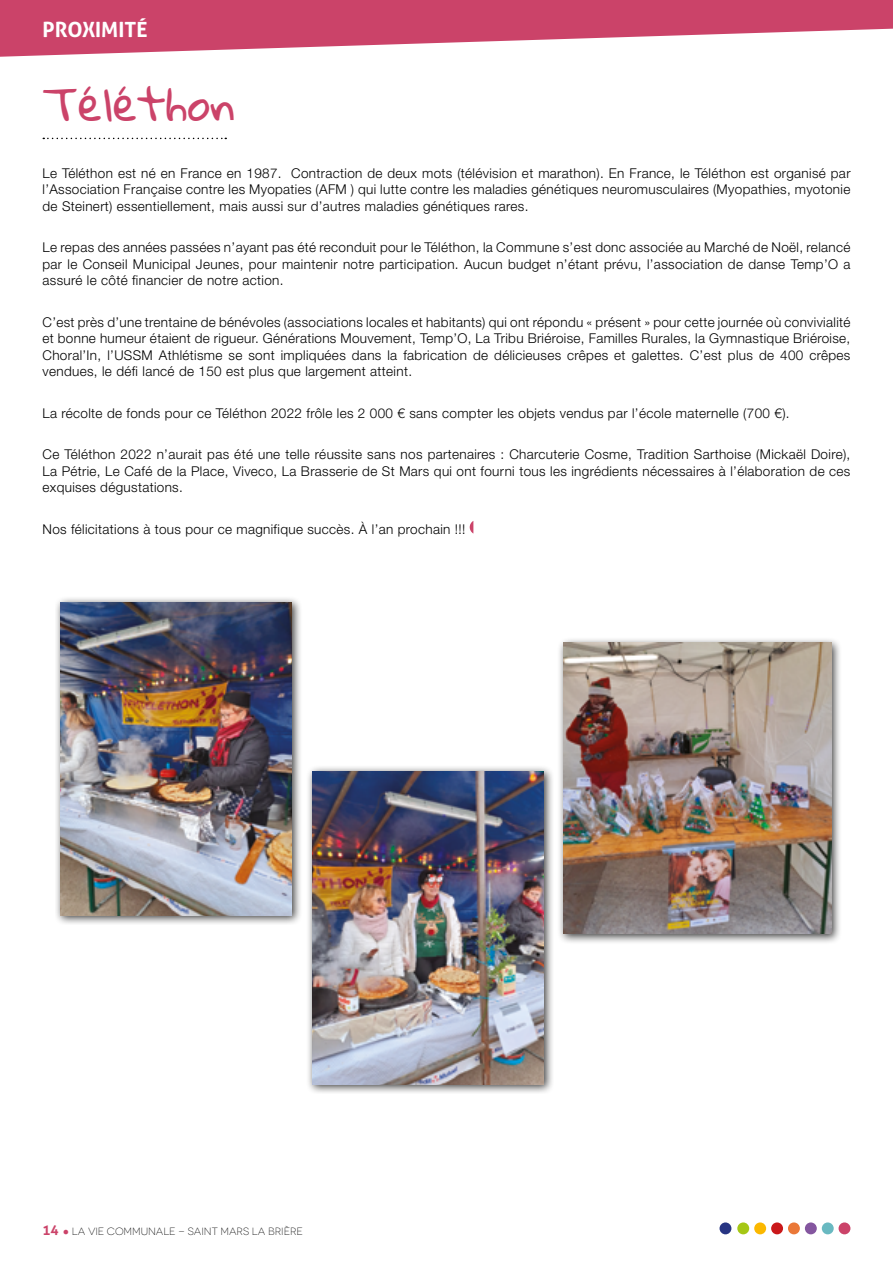
<style>
.page{position:relative;width:893px;height:1263px;background:#fff}
.page>*{position:absolute;margin:0;border:0;box-sizing:border-box;transform-origin:0 0}
.t1{font:45px "Gloria Hallelujah";color:#cb4369}
.t2{font:700 21px "Aller";color:#fff}
.t3{font:300 13.5px/16.5px "Helvetica Neue LT Std";letter-spacing:.025em;color:#000;text-align:justify}
.t4{font:300 10.5px "Novecentowide";color:#000}
.s1{font-family:"Aller";font-weight:700;font-size:13.5px;color:#cb4369}
.s2{font-family:"Times New Roman";font-weight:400;color:#cb4369}
</style>
<div class="page">
<svg style="left:0;top:0;width:893px;height:57px;fill:#cb4369"></svg>
<div style="left:737px;top:1222px;width:12px;height:12px;background:#a5c715;border-radius:50%"></div>
<div style="left:754px;top:1222px;width:12px;height:12px;background:#fbb800;border-radius:50%"></div>
<div style="left:771px;top:1222px;width:12px;height:12px;background:#ca181a;border-radius:50%"></div>
<div style="left:788px;top:1222px;width:12px;height:12px;background:#ea7838;border-radius:50%"></div>
<div style="left:805px;top:1222px;width:12px;height:12px;background:#84569f;border-radius:50%"></div>
<div style="left:822px;top:1222px;width:12px;height:12px;background:#69b9c1;border-radius:50%"></div>
<div style="left:838px;top:1222px;width:12px;height:12px;background:#cb4369;border-radius:50%"></div>
<div style="left:719px;top:1222px;width:12px;height:12px;background:#283583;border-radius:50%"></div>
<svg style="left:43px;top:138px;width:183px;height:1px"></svg>
<div style="left:55px;top:597px;width:247px;height:328px;background:#000;opacity:.75"></div>
<img style="left:61px;top:602px;width:231px;height:313px">
<div style="left:307px;top:765px;width:247px;height:329px;background:#000;opacity:.75"></div>
<img style="left:312px;top:771px;width:232px;height:313px">
<div style="left:557px;top:637px;width:285px;height:307px;background:#000;opacity:.75"></div>
<img style="left:563px;top:643px;width:269px;height:291px">
<svg style="left:470px;top:521px;width:3px;height:13px"></svg>
<h2 class="t2" style="left:43px;top:16px;width:107px">PROXIMITÉ</h2>
<h1 class="t1" style="left:43px;top:79px;width:194px">Téléthon</h1>
<p class="t3" style="left:43px;top:164px;width:809px">Le Téléthon est né en France en 1987. Contraction de deux mots (télévision et marathon). En France, le Téléthon est organisé par l’Association Française contre les Myopaties (AFM ) qui lutte contre les maladies génétiques neuromusculaires (Myopathies, myotonie de Steinert) essentiellement, mais aussi sur d’autres maladies génétiques rares.</p>
<p class="t3" style="left:43px;top:239px;width:809px">Le repas des années passées n’ayant pas été reconduit pour le Téléthon, la Commune s’est donc associée au Marché de Noël, relancé par le Conseil Municipal Jeunes, pour maintenir notre participation. Aucun budget n’étant prévu, l’association de danse Temp’O a assuré le côté financier de notre action.</p>
<p class="t3" style="left:43px;top:313px;width:809px">C’est près d’une trentaine de bénévoles (associations locales et habitants) qui ont répondu « présent » pour cette journée où convivialité et bonne humeur étaient de rigueur. Générations Mouvement, Temp’O, La Tribu Briéroise, Familles Rurales, la Gymnastique Briéroise, Choral’In, l’USSM Athlétisme se sont impliquées dans la fabrication de délicieuses crêpes et galettes. C’est plus de 400 crêpes vendues, le défi lancé de 150 est plus que largement atteint.</p>
<p class="t3" style="left:43px;top:404px;width:749px">La récolte de fonds pour ce Téléthon 2022 frôle les 2 000 € sans compter les objets vendus par l’école maternelle (700 €).</p>
<p class="t3" style="left:43px;top:446px;width:809px">Ce Téléthon 2022 n’aurait pas été une telle réussite sans nos partenaires : Charcuterie Cosme, Tradition Sarthoise (Mickaël Doire), La Pétrie, Le Café de la Place, Viveco, La Brasserie de St Mars qui ont fourni tous les ingrédients nécessaires à l’élaboration de ces exquises dégustations.</p>
<p class="t3" style="left:43px;top:520px;width:424px">Nos félicitations à tous pour ce magnifique succès. À l’an prochain !!!</p>
<p class="t4" style="left:43px;top:1225px;width:262px"><span class="s1">14</span> <span class="s2">●</span> LA VIE COMMUNALE - SAINT MARS LA BRIÈRE</p>
</div>
